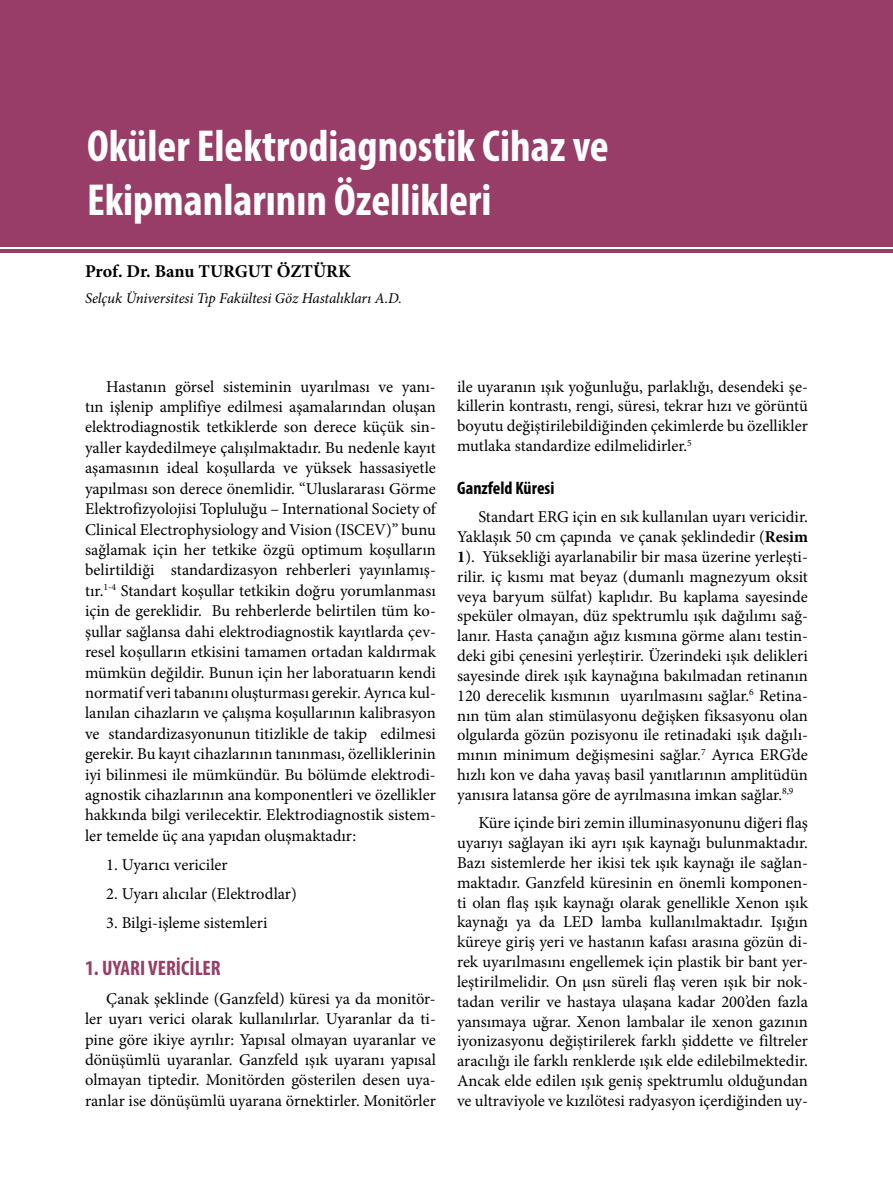
<style>
.page{position:relative;width:893px;height:1191px;background:#fff}
.page>*{position:absolute;margin:0;border:0;box-sizing:border-box;transform-origin:0 0}
.t1{font:700 condensed 45px/54px "Myriad Pro";color:#fff}
.t2{font:700 condensed 21px "Myriad Pro";color:#973d67}
.t3{font:700 18px "Minion Pro";color:#000}
.t4{font:700 condensed 18px "Myriad Pro";color:#000}
.t5{font:16.5px/19.8px "Minion Pro";color:#000;text-align:justify}
.t6{font:italic 15px "Minion Pro";letter-spacing:-.01em;color:#000}
.s1{font-weight:700}
</style>
<div class="page">
<div style="left:0;top:0;width:893px;height:247px;background:#973d67"></div>
<hr style="left:0;top:250px;width:893px;height:3px;background:#973d67">
<h1 class="t1" style="left:87px;top:118px;width:523px">Oküler Elektrodiagnostik Cihaz ve<br>Ekipmanlarının Özellikleri</h1>
<p class="t3" style="left:85px;top:258px;width:267px">Prof. Dr. Banu TURGUT ÖZTÜRK</p>
<p class="t6" style="left:85px;top:288px;width:318px">Selçuk Üniversitesi Tıp Fakültesi Göz Hastalıkları A.D.</p>
<p class="t5" style="left:85px;top:376px;width:352px;line-height:20.4px;text-indent:21px">Hastanın görsel sisteminin uyarılması ve yanı&shy;tın işlenip amplifiye edilmesi aşamalarından oluşan elektrodiagnostik tetkiklerde son derece küçük sin&shy;yaller kaydedilmeye çalışılmaktadır. Bu nedenle kayıt aşamasının ideal koşullarda ve yüksek hassasiyetle yapılması son derece önemlidir. “Uluslararası Görme Elektrofizyolojisi Topluluğu – International Society of Clinical Electrophysiology and Vision (ISCEV)” bunu sağlamak için her tetkike özgü optimum koşulların belirtildiği standardizasyon rehberleri yayınlamış&shy;tır.<sup>1-4</sup> Standart koşullar tetkikin doğru yorumlanması için de gereklidir. Bu rehberlerde belirtilen tüm ko&shy;şullar sağlansa dahi elektrodiagnostik kayıtlarda çev&shy;resel koşulların etkisini tamamen ortadan kaldırmak mümkün değildir. Bunun için her laboratuarın kendi normatif veri tabanını oluşturması gerekir. Ayrıca kul&shy;lanılan cihazların ve çalışma koşullarının kalibrasyon ve standardizasyonunun titizlikle de takip edilmesi gerekir. Bu kayıt cihazlarının tanınması, özelliklerinin iyi bilinmesi ile mümkündür. Bu bölümde elektrodi&shy;agnostik cihazlarının ana komponentleri ve özellikler hakkında bilgi verilecektir. Elektrodiagnostik sistem&shy;ler temelde üç ana yapıdan oluşmaktadır:</p>
<p class="t5" style="left:106px;top:854px;width:123px">1. Uyarıcı vericiler</p>
<p class="t5" style="left:106px;top:883px;width:192px">2. Uyarı alıcılar (Elektrodlar)</p>
<p class="t5" style="left:106px;top:912px;width:163px">3. Bilgi-işleme sistemleri</p>
<p class="t2" style="left:85px;top:954px;width:137px">1. UYARI VERİCİLER</p>
<p class="t5" style="left:85px;top:988px;width:352px;line-height:20.4px;text-indent:21px">Çanak şeklinde (Ganzfeld) küresi ya da monitör&shy;ler uyarı verici olarak kullanılırlar. Uyaranlar da ti&shy;pine göre ikiye ayrılır: Yapısal olmayan uyaranlar ve dönüşümlü uyaranlar. Ganzfeld ışık uyaranı yapısal olmayan tiptedir. Monitörden gösterilen desen uya&shy;ranlar ise dönüşümlü uyarana örnektirler. Monitörler</p>
<p class="t5" style="left:457px;top:376px;width:352px">ile uyaranın ışık yoğunluğu, parlaklığı, desendeki şe&shy;killerin kontrastı, rengi, süresi, tekrar hızı ve görüntü boyutu değiştirilebildiğinden çekimlerde bu özellikler mutlaka standardize edilmelidirler.<sup>5</sup></p>
<p class="t4" style="left:457px;top:477px;width:99px">Ganzfeld Küresi</p>
<p class="t5" style="left:457px;top:507px;width:352px;text-indent:21px">Standart ERG için en sık kullanılan uyarı vericidir.<br>Yaklaşık 50 cm çapında ve çanak şeklindedir (<span class="s1">Resim 1</span>). Yüksekliği ayarlanabilir bir masa üzerine yerleşti&shy;rilir. iç kısmı mat beyaz (dumanlı magnezyum oksit veya baryum sülfat) kaplıdır. Bu kaplama sayesinde speküler olmayan, düz spektrumlu ışık dağılımı sağ&shy;lanır. Hasta çanağın ağız kısmına görme alanı testin&shy;deki gibi çenesini yerleştirir. Üzerindeki ışık delikleri sayesinde direk ışık kaynağına bakılmadan retinanın 120 derecelik kısmının uyarılmasını sağlar.<sup>6</sup> Retina&shy;nın tüm alan stimülasyonu değişken fiksasyonu olan olgularda gözün pozisyonu ile retinadaki ışık dağılı&shy;mının minimum değişmesini sağlar.<sup>7</sup> Ayrıca ERG’de hızlı kon ve daha yavaş basil yanıtlarının amplitüdün yanısıra latansa göre de ayrılmasına imkan sağlar.<sup>8,9</sup></p>
<p class="t5" style="left:457px;top:813px;width:352px;text-indent:21px">Küre içinde biri zemin illuminasyonunu diğeri flaş uyarıyı sağlayan iki ayrı ışık kaynağı bulunmaktadır.<br>Bazı sistemlerde her ikisi tek ışık kaynağı ile sağlan&shy;maktadır. Ganzfeld küresinin en önemli komponen&shy;ti olan flaş ışık kaynağı olarak genellikle Xenon ışık kaynağı ya da LED lamba kullanılmaktadır. Işığın küreye giriş yeri ve hastanın kafası arasına gözün di&shy;rek uyarılmasını engellemek için plastik bir bant yer&shy;leştirilmelidir. On µsn süreli flaş veren ışık bir nok&shy;tadan verilir ve hastaya ulaşana kadar 200’den fazla yansımaya uğrar. Xenon lambalar ile xenon gazının iyonizasyonu değiştirilerek farklı şiddette ve filtreler aracılığı ile farklı renklerde ışık elde edilebilmektedir.<br>Ancak elde edilen ışık geniş spektrumlu olduğundan ve ultraviyole ve kızılötesi radyasyon içerdiğinden uy-</p>
</div>
